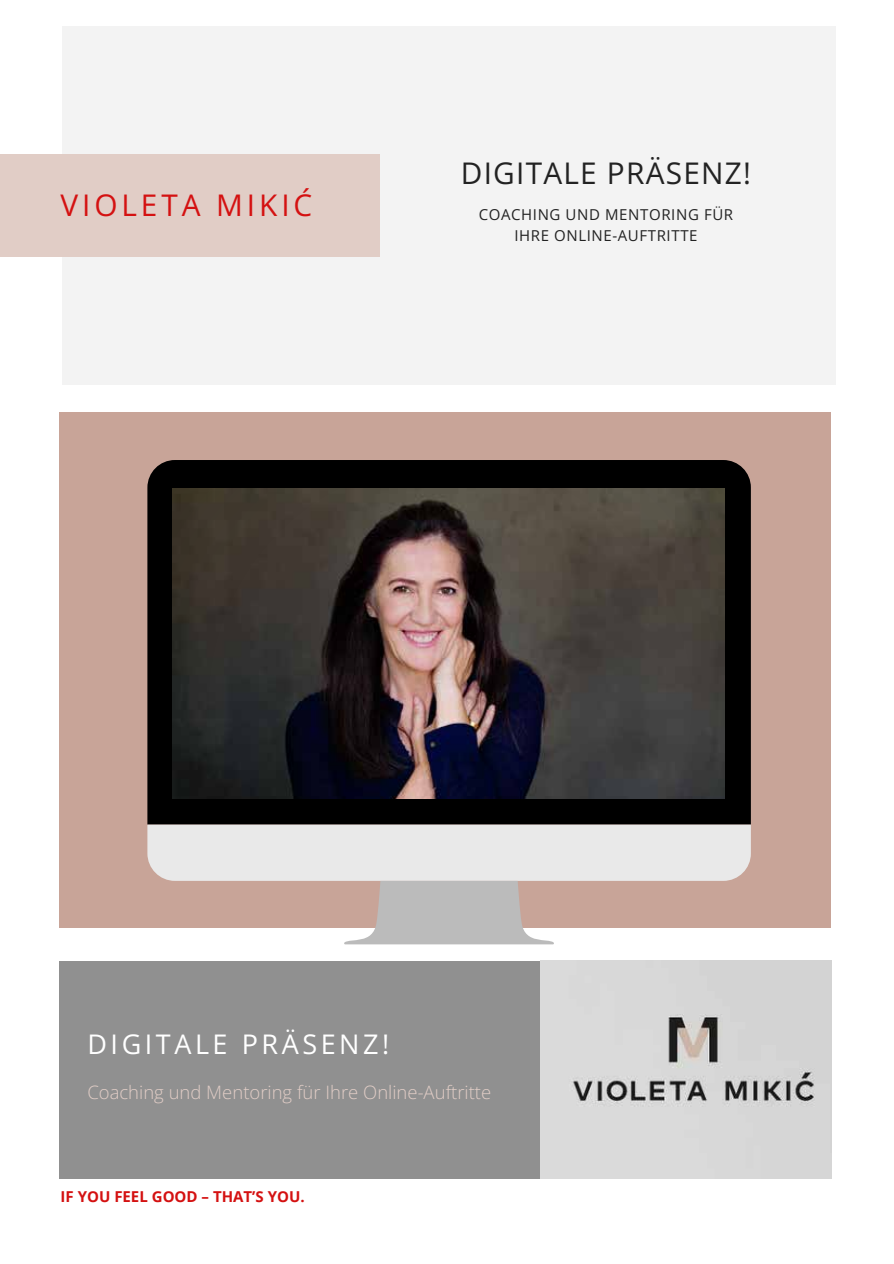
<style>
.page{position:relative;width:894px;height:1264px;background:#fff}
.page>*{position:absolute;margin:0;border:0;box-sizing:border-box;transform-origin:0 0}
.t1{font:29.85px "Open Sans";letter-spacing:.04em;color:#222}
.t2{font:29.85px "Open Sans";letter-spacing:.13em;color:#d41111}
.t3{font:27px "Open Sans";letter-spacing:.13em;color:#fff}
.t4{font:300 18.45px "Open Sans";color:#e1cdc6}
.t5{font:15px/20.2px "Open Sans";letter-spacing:.04em;color:#222;text-align:center}
.t6{font:700 15px "Open Sans";color:#d41111}
</style>
<div class="page">
<div style="left:59px;top:412px;width:771px;height:516px;background:#c8a498"></div>
<div style="left:59px;top:960px;width:771px;height:218px;background:#909090"></div>
<div style="left:62px;top:26px;width:773px;height:358px;background:#f3f3f3"></div>
<div style="left:0;top:155px;width:379px;height:102px;background:#e1cdc6"></div>
<img style="left:540px;top:960px;width:291px;height:218px">
<div style="left:147px;top:460px;width:603px;height:364px;background:#000"></div>
<svg style="left:147px;top:824px;width:603px;height:120px"></svg>
<svg style="left:173px;top:488px;width:551px;height:310px;background:#423b39"></svg>
<h1 class="t2" style="left:61px;top:185px;width:253px">VIOLETA MIKIĆ</h1>
<h1 class="t1" style="left:460px;top:152px;width:291px">DIGITALE PRÄSENZ!</h1>
<p class="t5" style="left:478px;top:204px;width:256px">COACHING UND MENTORING FÜR<br>IHRE ONLINE-AUFTRITTE</p>
<h2 class="t3" style="left:87px;top:1025px;width:303px">DIGITALE PRÄSENZ!</h2>
<p class="t4" style="left:87px;top:1079px;width:405px">Coaching und Mentoring für Ihre Online-Auftritte</p>
<p class="t6" style="left:61px;top:1186px;width:245px">IF YOU FEEL GOOD – THAT’S YOU.</p>
</div>
